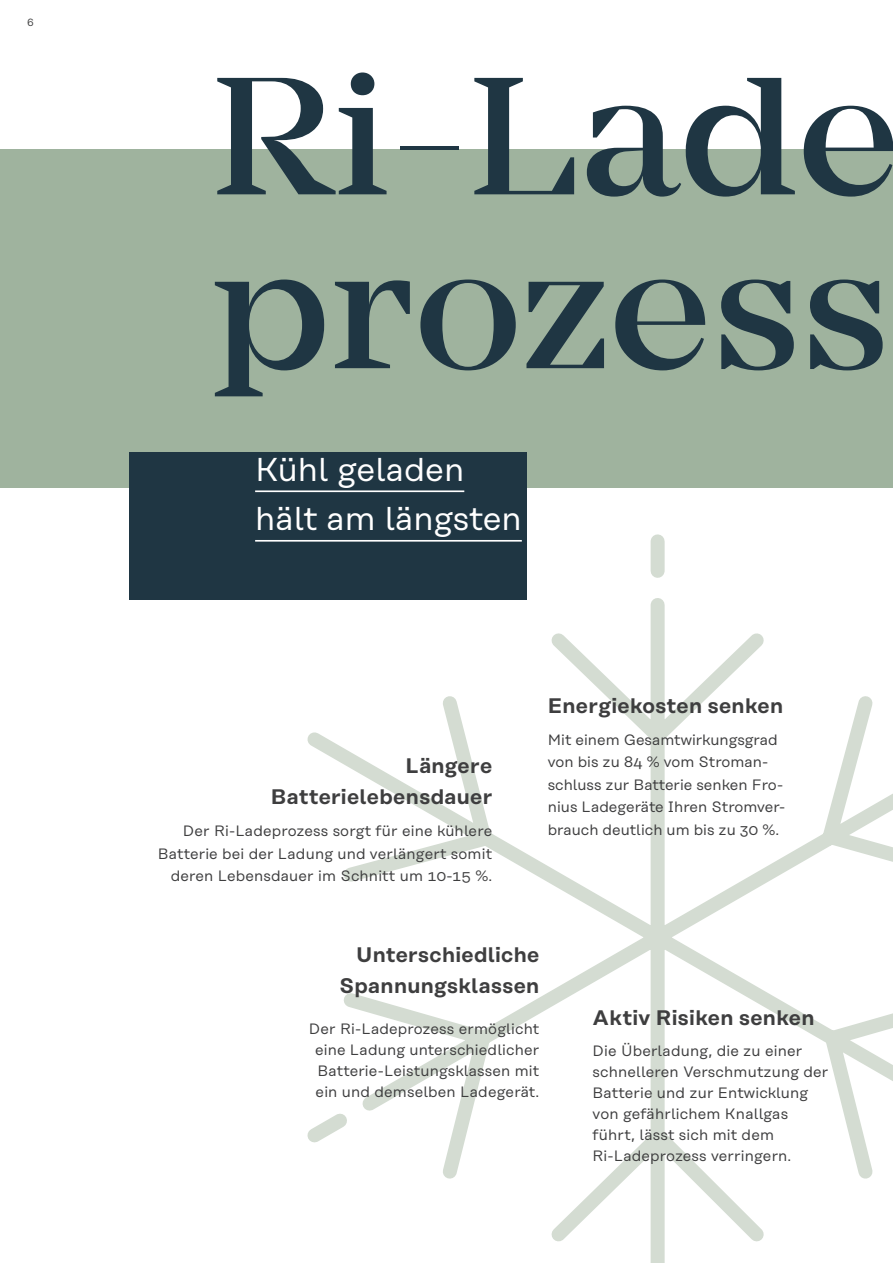
<style>
.page{position:relative;width:893px;height:1263px;background:#fff}
.page>*{position:absolute;margin:0;border:0;box-sizing:border-box;transform-origin:0 0}
.t1{font:500 173.85px/173.9px "Mirador";color:#1f3643}
.t2{font:33px/49.5px "Rational Text";color:#fff}
.t3{font:600 21px/31.5px "Rational Text";letter-spacing:.02em;color:#3e3e3f;text-align:right}
.t4{font:15px/21px "Rational Text";letter-spacing:.01em;color:#3e3e3f}
.t5{font:10.5px "Rational Text";color:#3e3e3f}
</style>
<div class="page">
<div style="left:0;top:149px;width:893px;height:338px;background:#9fb39e"></div>
<svg style="left:307px;top:534px;width:586px;height:729px"></svg>
<div style="left:129px;top:452px;width:398px;height:148px;background:#1f3643"></div>
<hr style="left:255px;top:490px;width:209px;height:2px;background:#fff">
<hr style="left:255px;top:540px;width:267px;height:2px;background:#fff">
<p class="t5" style="left:27px;top:17px;width:8px">6</p>
<h1 class="t1" style="left:212px;top:51px;width:689px">Ri-Lade prozess</h1>
<h2 class="t2" style="left:255px;top:444px;width:268px">Kühl geladen hält am längsten</h2>
<h3 class="t3" style="left:271px;top:749px;width:223px">Längere<br>Batterielebensdauer</h3>
<p class="t4" style="left:158px;top:820px;width:336px;line-height:22.5px;text-align:right">Der Ri-Ladeprozess sorgt für eine kühlere<br>Batterie bei der Ladung und verlängert somit deren Lebensdauer im Schnitt um 10-15 %.</p>
<h3 class="t3" style="left:548px;top:689px;width:237px">Energiekosten senken</h3>
<p class="t4" style="left:548px;top:728px;width:239px;line-height:22.5px">Mit einem Gesamtwirkungsgrad von bis zu 84 % vom Stroman&shy;schluss zur Batterie senken Fro&shy;nius Ladegeräte Ihren Stromver&shy;brauch deutlich um bis zu 30 %.</p>
<h3 class="t3" style="left:339px;top:938px;width:201px">Unterschiedliche<br>Spannungsklassen</h3>
<p class="t4" style="left:309px;top:1019px;width:232px;text-align:center">Der Ri-Ladeprozess ermöglicht eine Ladung unterschiedlicher<br>Batterie-Leistungsklassen mit ein und demselben Ladegerät.</p>
<h3 class="t3" style="left:592px;top:1002px;width:224px">Aktiv Risiken senken</h3>
<p class="t4" style="left:592px;top:1040px;width:237px">Die Überladung, die zu einer schnelleren Verschmutzung der<br>Batterie und zur Entwicklung von gefährlichem Knallgas führt, lässt sich mit dem<br>Ri-Ladeprozess verringern.</p>
</div>
